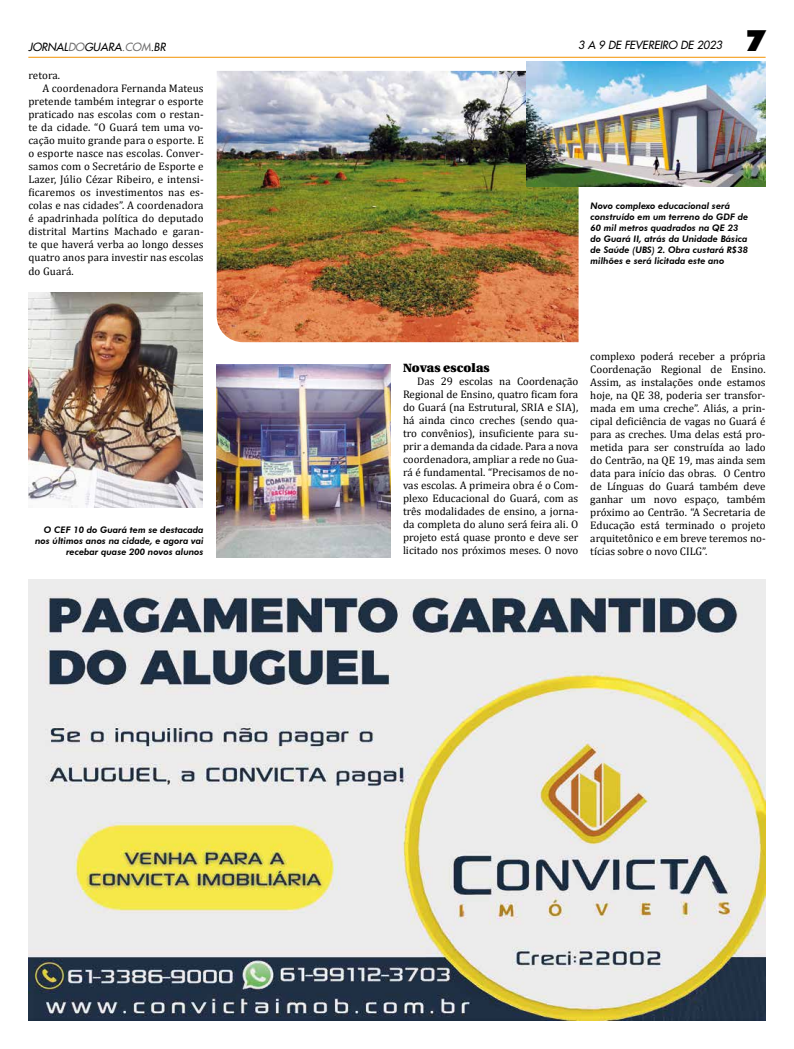
<style>
.page{position:relative;width:794px;height:1049px;background:#fff}
.page>*{position:absolute;margin:0;border:0;box-sizing:border-box;transform-origin:0 0}
.t1{font:900 29.6px "Futura BT";color:#000}
.t2{font:900 12px "Utopia";letter-spacing:.01em;color:#000}
.t3{font:11px/13px "Cambria";letter-spacing:.01em;color:#000;text-align:justify}
.t4{font:italic 11px "Futura 2";color:#000}
.t5{font:italic 800 9px/11px "Futura BT";color:#000}
.s1{color:#706f6f}
</style>
<div class="page">
<hr style="left:28px;top:57px;width:737px;height:1px;background:#f39200">
<img style="left:28px;top:579px;width:738px;height:441px">
<img style="left:217px;top:71px;width:361px;height:271px">
<img style="left:526px;top:61px;width:239px;height:125px">
<img style="left:28px;top:293px;width:174px;height:214px">
<img style="left:216px;top:365px;width:174px;height:193px">
<p class="t4" style="left:28px;top:39px;width:139px">JORNAL<span class="s1">DO</span>GUARA<span class="s1">.COM</span>.BR</p>
<p class="t4" style="left:578px;top:37px;width:145px">3 A 9 DE FEVEREIRO DE 2023</p>
<h1 class="t1" style="left:745px;top:22px;width:22px">7</h1>
<p class="t3" style="left:28px;top:69px;width:33px">retora.</p>
<p class="t3" style="left:43px;top:82px;width:163px">A coordenadora Fernanda Mateus</p>
<p class="t3" style="left:28px;top:95px;width:177px">pretende também integrar o esporte</p>
<p class="t3" style="left:28px;top:108px;width:177px">praticado nas escolas com o restan-</p>
<p class="t3" style="left:28px;top:121px;width:177px">te da cidade. “O Guará tem uma vo-</p>
<p class="t3" style="left:28px;top:134px;width:177px">cação muito grande para o esporte. E</p>
<p class="t3" style="left:28px;top:147px;width:177px">o esporte nasce nas escolas. Conver-</p>
<p class="t3" style="left:28px;top:160px;width:177px">samos com o Secretário de Esporte e</p>
<p class="t3" style="left:28px;top:173px;width:177px">Lazer, Júlio Cézar Ribeiro, e intensi-</p>
<p class="t3" style="left:28px;top:186px;width:177px">ficaremos os investimentos nas es-</p>
<p class="t3" style="left:28px;top:199px;width:177px">colas e nas cidades”. A coordenadora</p>
<p class="t3" style="left:28px;top:212px;width:177px">é apadrinhada política do deputado</p>
<p class="t3" style="left:28px;top:225px;width:177px">distrital Martins Machado e garan-</p>
<p class="t3" style="left:28px;top:238px;width:177px">te que haverá verba ao longo desses</p>
<p class="t3" style="left:28px;top:251px;width:177px">quatro anos para investir nas escolas</p>
<p class="t3" style="left:28px;top:264px;width:47px">do Guará.</p>
<p class="t5" style="left:590px;top:200px;width:159px">Novo complexo educacional será construído em um terreno do GDF de<br>60 mil metros quadrados na QE 23 do Guará II, atrás da Unidade Básica de Saúde (UBS) 2. Obra custará R$38 milhões e será licitada este ano</p>
<p class="t5" style="left:35px;top:524px;width:170px;text-align:right">O CEF 10 do Guará tem se destacada nos últimos anos na cidade, e agora vai recebar quase 200 novos alunos</p>
<p class="t2" style="left:403px;top:361px;width:88px">Novas escolas</p>
<p class="t3" style="left:403px;top:375px;width:177px;text-indent:14px">Das 29 escolas na Coordenação Regional de Ensino, quatro ficam fora do Guará (na Estrutural, SRIA e SIA), há ainda cinco creches (sendo qua&shy;tro convênios), insuficiente para su&shy;prir a demanda da cidade. Para a nova coordenadora, ampliar a rede no Gua&shy;rá é fundamental. “Precisamos de no&shy;vas escolas. A primeira obra é o Com&shy;plexo Educacional do Guará, com as três modalidades de ensino, a jorna&shy;da completa do aluno será feira ali. O projeto está quase pronto e deve ser licitado nos próximos meses. O novo</p>
<p class="t3" style="left:590px;top:350px;width:177px">complexo poderá receber a própria Coordenação Regional de Ensino.<br>Assim, as instalações onde estamos hoje, na QE 38, poderia ser transfor&shy;mada em uma creche”. Aliás, a prin&shy;cipal deficiência de vagas no Guará é para as creches. Uma delas está pro&shy;metida para ser construída ao lado do Centrão, na QE 19, mas ainda sem data para início das obras. O Centro de Línguas do Guará também deve ganhar um novo espaço, também próximo ao Centrão. “A Secretaria de Educação está terminado o projeto arquitetônico e em breve teremos no&shy;tícias sobre o novo CILG”.</p>
</div>
